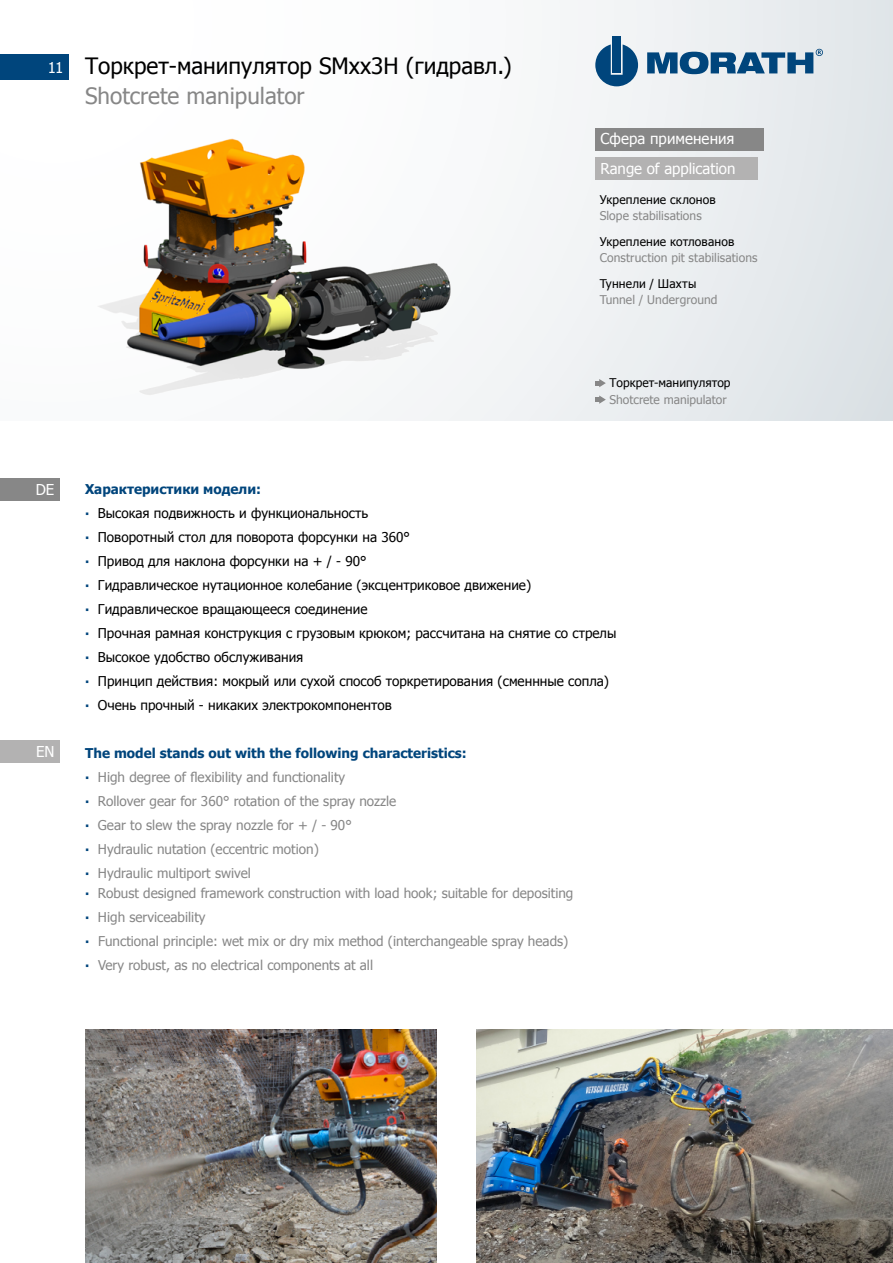
<style>
.page{position:relative;width:893px;height:1263px;background:#fff}
.page>*{position:absolute;margin:0;border:0;box-sizing:border-box;transform-origin:0 0}
.t1{font:22.5px "Tahoma";color:#000}
.t2{font:22.5px "Tahoma";color:#878787}
.t3{font:15px "Tahoma";color:#fff}
.t4{font:13.5px/24px "Tahoma";color:#000}
.t5{font:13.5px/24px "Tahoma";color:#878787}
.t6{font:12px "Tahoma";letter-spacing:.005em;color:#878787}
.t7{font:12px "Tahoma";letter-spacing:.015em;color:#000}
.s1{font-weight:700;color:#00457c}
</style>
<div class="page">
<div style="left:0;top:0;width:893px;height:421px;background:linear-gradient(to right,#fff,#e4e8eb)"></div>
<svg style="left:647px;top:49px;width:176px;height:25px;background:#6890af"></svg>
<svg style="left:595px;top:44px;width:43px;height:42px"></svg>
<div style="left:612px;top:37px;width:9px;height:36px;background:#00457c"></div>
<div style="left:0;top:740px;width:60px;height:23px;background:#b3b2b2"></div>
<div style="left:0;top:478px;width:60px;height:23px;background:#878787"></div>
<div style="left:0;top:54px;width:68px;height:26px;background:#00457c"></div>
<div style="left:595px;top:157px;width:163px;height:23px;background:#b3b2b2"></div>
<div style="left:595px;top:128px;width:169px;height:23px;background:#878787"></div>
<svg style="left:595px;top:379px;width:11px;height:8px"></svg>
<svg style="left:595px;top:395px;width:11px;height:9px"></svg>
<img style="left:85px;top:111px;width:397px;height:297px">
<img style="left:85px;top:1029px;width:352px;height:234px">
<img style="left:476px;top:1029px;width:417px;height:234px">
<p class="t3" style="left:48px;top:57px;width:17px">11</p>
<h1 class="t1" style="left:85px;top:50px;width:428px">Торкрет-манипулятор SMxx3H (гидравл.)</h1>
<h1 class="t2" style="left:85px;top:80px;width:221px">Shotcrete manipulator</h1>
<p class="t3" style="left:600px;top:129px;width:136px">Сфера применения</p>
<p class="t3" style="left:600px;top:158px;width:136px">Range of application</p>
<p class="t7" style="left:600px;top:191px;width:118px">Укрепление склонов</p>
<p class="t6" style="left:600px;top:208px;width:104px">Slope stabilisations</p>
<p class="t7" style="left:600px;top:233px;width:136px">Укрепление котлованов</p>
<p class="t6" style="left:600px;top:250px;width:159px">Construction pit stabilisations</p>
<p class="t7" style="left:600px;top:275px;width:98px">Туннели / Шахты</p>
<p class="t6" style="left:600px;top:292px;width:119px">Tunnel / Underground</p>
<p class="t7" style="left:610px;top:375px;width:123px">Торкрет-манипулятор</p>
<p class="t6" style="left:610px;top:392px;width:119px">Shotcrete manipulator</p>
<p class="t3" style="left:36px;top:479px;width:20px">DE</p>
<p class="t3" style="left:36px;top:741px;width:20px">EN</p>
<p class="t4" style="left:85px;top:476px;width:533px"><span class="s1">Характеристики модели:<br>∙</span> Высокая подвижность и функциональность<br><span class="s1">∙</span> Поворотный стол для поворота форсунки на 360°<br><span class="s1">∙</span> Привод для наклона форсунки на + / - 90°<br><span class="s1">∙</span> Гидравлическое нутационное колебание (эксцентриковое движение)<br><span class="s1">∙</span> Гидравлическое вращающееся соединение<br><span class="s1">∙</span> Прочная рамная конструкция с грузовым крюком; рассчитана на снятие со стрелы <span class="s1">∙</span> Высокое удобство обслуживания<br><span class="s1">∙</span> Принцип действия: мокрый или сухой способ торкретирования (сменнные сопла) <span class="s1">∙</span> Очень прочный - никаких электрокомпонентов</p>
<p class="t5" style="left:85px;top:740px;width:383px"><span class="s1">The model stands out with the following characteristics: ∙</span> High degree of flexibility and functionality<br><span class="s1">∙</span> Rollover gear for 360° rotation of the spray nozzle<br><span class="s1">∙</span> Gear to slew the spray nozzle for + / - 90°<br><span class="s1">∙</span> Hydraulic nutation (eccentric motion)<br><span class="s1">∙</span> Hydraulic multiport swivel</p>
<p class="t5" style="left:85px;top:880px;width:490px"><span class="s1">∙</span> Robust designed framework construction with load hook; suitable for depositing <span class="s1">∙</span> High serviceability<br><span class="s1">∙</span> Functional principle: wet mix or dry mix method (interchangeable spray heads) <span class="s1">∙</span> Very robust, as no electrical components at all</p>
</div>
